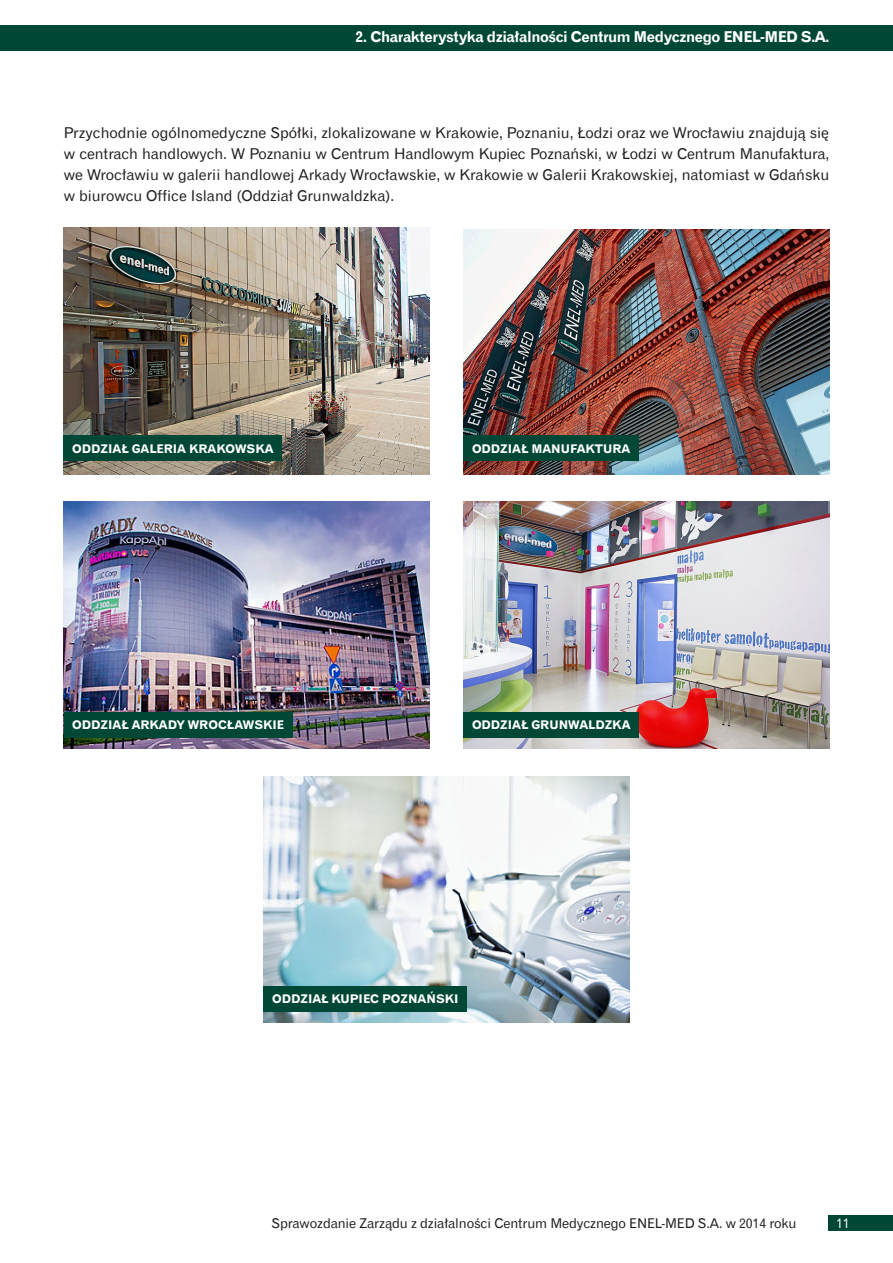
<style>
.page{position:relative;width:893px;height:1263px;background:#fff}
.page>*{position:absolute;margin:0;border:0;box-sizing:border-box;transform-origin:0 0}
.t1{font:15px/21px "Gothic 720 EU Normal";color:#231f20;text-align:justify}
.t2{font:15px "Gothic 720 EU Bold";letter-spacing:-.03em;color:#fff}
.t3{font:13.5px "Gothic 720 EU Normal";letter-spacing:-.01em;color:#231f20}
.t4{font:13.5px "Gothic 720 EU Normal";color:#fff}
.t5{font:12px "Gothic 720 EU Bold";color:#fff}
</style>
<div class="page">
<div style="left:829px;top:1215px;width:64px;height:16px;background:#004835"></div>
<div style="left:0;top:25px;width:893px;height:25px;background:#004835"></div>
<img style="left:64px;top:227px;width:365px;height:247px">
<img style="left:463px;top:230px;width:366px;height:244px">
<img style="left:64px;top:502px;width:365px;height:246px">
<img style="left:463px;top:502px;width:366px;height:246px">
<div style="left:64px;top:435px;width:218px;height:26px;background:#004835"></div>
<div style="left:64px;top:712px;width:229px;height:26px;background:#004835"></div>
<img style="left:264px;top:776px;width:365px;height:247px">
<div style="left:264px;top:986px;width:203px;height:26px;background:#004835"></div>
<div style="left:463px;top:435px;width:176px;height:26px;background:#004835"></div>
<div style="left:463px;top:712px;width:176px;height:26px;background:#004835"></div>
<p class="t2" style="left:355px;top:28px;width:475px">2. Charakterystyka działalności Centrum Medycznego ENEL-MED S.A.</p>
<p class="t1" style="left:64px;top:123px;width:767px">Przychodnie ogólnomedyczne Spółki, zlokalizowane w Krakowie, Poznaniu, Łodzi oraz we Wrocławiu znajdują się w centrach handlowych. W Poznaniu w Centrum Handlowym Kupiec Poznański, w Łodzi w Centrum Manufaktura, we Wrocławiu w galerii handlowej Arkady Wrocławskie, w Krakowie w Galerii Krakowskiej, natomiast w Gdańsku w biurowcu Office Island (Oddział Grunwaldzka).</p>
<p class="t5" style="left:72px;top:441px;width:203px">ODDZIAŁ GALERIA KRAKOWSKA</p>
<p class="t5" style="left:472px;top:441px;width:160px">ODDZIAŁ MANUFAKTURA</p>
<p class="t5" style="left:72px;top:717px;width:213px">ODDZIAŁ ARKADY WROCŁAWSKIE</p>
<p class="t5" style="left:472px;top:717px;width:160px">ODDZIAŁ GRUNWALDZKA</p>
<p class="t5" style="left:272px;top:991px;width:188px">ODDZIAŁ KUPIEC POZNAŃSKI</p>
<p class="t3" style="left:271px;top:1215px;width:527px">Sprawozdanie Zarządu z działalności Centrum Medycznego ENEL-MED S.A. w 2014 roku</p>
<p class="t4" style="left:836px;top:1215px;width:15px">11</p>
</div>
